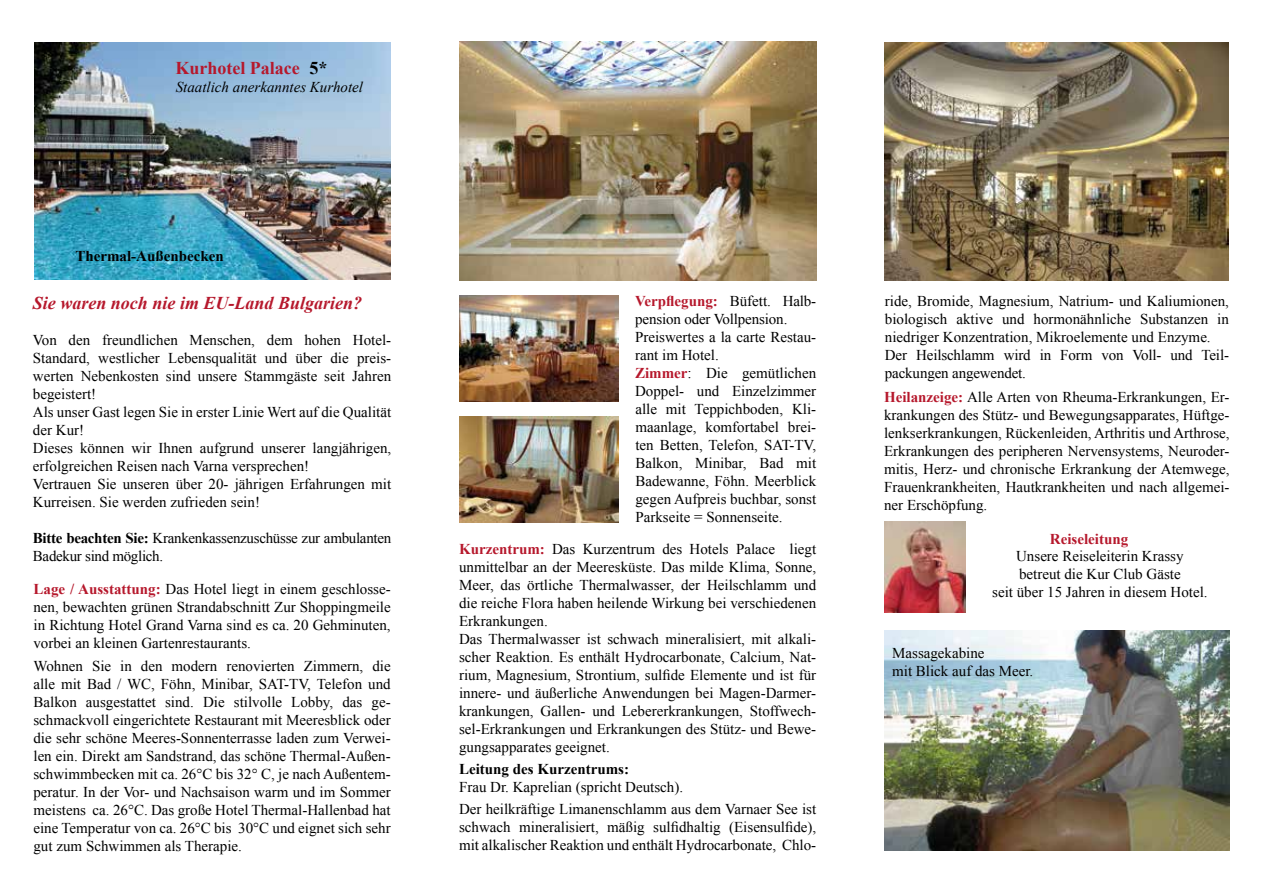
<style>
.page{position:relative;width:1263px;height:893px;background:#fff}
.page>*{position:absolute;margin:0;border:0;box-sizing:border-box;transform-origin:0 0}
.t1{font:italic 700 18px "Times New Roman";color:#b6182c}
.t2{font:700 18px "Times New Roman";color:#b6182c}
.t3{font:15px/18px "Times New Roman";color:#000}
.t4{font:15px/18px "Times New Roman";letter-spacing:-.02em;color:#000}
.t5{font:700 15px "Times New Roman";color:#000}
.t6{font:italic 15px "Times New Roman";color:#000}
.t7{font:700 15px "Times New Roman";color:#b6182c}
.s1{color:#000}
.s2{font-weight:700}
.s3{font-weight:700;color:#b6182c}
</style>
<div class="page">
<img style="left:34px;top:43px;width:356px;height:237px">
<img style="left:459px;top:296px;width:159px;height:105px">
<img style="left:459px;top:417px;width:159px;height:105px">
<img style="left:459px;top:42px;width:357px;height:239px">
<img style="left:884px;top:521px;width:81px;height:92px">
<img style="left:885px;top:43px;width:344px;height:238px">
<img style="left:884px;top:630px;width:345px;height:220px">
<p class="t2" style="left:175px;top:55px;width:154px">Kurhotel Palace <span class="s1">5*</span></p>
<p class="t6" style="left:176px;top:76px;width:189px">Staatlich anerkanntes Kurhotel</p>
<p class="t5" style="left:75px;top:246px;width:150px">Thermal-Außenbecken</p>
<p class="t1" style="left:33px;top:290px;width:331px">Sie waren noch nie im EU-Land Bulgarien?</p>
<p class="t3" style="left:33px;top:331px;width:360px">Von den freundlichen Menschen, dem hohen Hotel-Standard, westlicher Lebensqualität und über die preis&shy;werten Nebenkosten sind unsere Stammgäste seit Jahren begeistert!<br>Als unser Gast legen Sie in erster Linie Wert auf die Qualität der Kur!<br>Dieses können wir Ihnen aufgrund unserer langjährigen, erfolgreichen Reisen nach Varna versprechen!<br>Vertrauen Sie unseren über 20- jährigen Erfahrungen mit Kurreisen. Sie werden zufrieden sein!</p>
<p class="t4" style="left:33px;top:529px;width:360px"><span class="s2">Bitte beachten Sie:</span> Krankenkassenzuschüsse zur ambulanten<br>Badekur sind möglich.</p>
<p class="t3" style="left:33px;top:580px;width:359px;text-align:justify"><span class="s3">Lage / Ausstattung:</span> Das Hotel liegt in einem geschlosse&shy;nen, bewachten grünen Strandabschnitt Zur Shoppingmeile in Richtung Hotel Grand Varna sind es ca. 20 Gehminuten, vorbei an kleinen Gartenrestaurants.</p>
<p class="t3" style="left:33px;top:656px;width:359px;text-align:justify">Wohnen Sie in den modern renovierten Zimmern, die alle mit Bad / WC, Föhn, Minibar, SAT-TV, Telefon und Balkon ausgestattet sind. Die stilvolle Lobby, das ge&shy;schmackvoll eingerichtete Restaurant mit Meeresblick oder die sehr schöne Meeres-Sonnenterrasse laden zum Verwei&shy;len ein. Direkt am Sandstrand, das schöne Thermal-Außen&shy;schwimmbecken mit ca. 26°C bis 32° C, je nach Außentem&shy;peratur. In der Vor- und Nachsaison warm und im Sommer meistens ca. 26°C. Das große Hotel Thermal-Hallenbad hat eine Temperatur von ca. 26°C bis 30°C und eignet sich sehr gut zum Schwimmen als Therapie.</p>
<p class="t3" style="left:635px;top:292px;width:183px"><span class="s3">Verpflegung:</span> Büfett. Halb&shy;pension oder Vollpension.<br>Preiswertes a la carte Restau&shy;rant im Hotel.<br><span class="s3">Zimmer</span>: Die gemütlichen<br>Doppel- und Einzelzimmer alle mit Teppichboden, Kli&shy;maanlage, komfortabel brei&shy;ten Betten, Telefon, SAT-TV,<br>Balkon, Minibar, Bad mit<br>Badewanne, Föhn. Meerblick gegen Aufpreis buchbar, sonst<br>Parkseite = Sonnenseite.</p>
<p class="t3" style="left:459px;top:539px;width:359px"><span class="s3">Kurzentrum:</span> Das Kurzentrum des Hotels Palace liegt unmittelbar an der Meeresküste. Das milde Klima, Sonne, Meer, das örtliche Thermalwasser, der Heilschlamm und die reiche Flora haben heilende Wirkung bei verschiedenen Erkrankungen.<br>Das Thermalwasser ist schwach mineralisiert, mit alkali&shy;scher Reaktion. Es enthält Hydrocarbonate, Calcium, Nat&shy;rium, Magnesium, Strontium, sulfide Elemente und ist für innere- und äußerliche Anwendungen bei Magen-Darmer&shy;krankungen, Gallen- und Lebererkrankungen, Stoffwech&shy;sel-Erkrankungen und Erkrankungen des Stütz- und Bewe&shy;gungsapparates geeignet.</p>
<p class="t5" style="left:459px;top:758px;width:171px">Leitung des Kurzentrums:</p>
<p class="t3" style="left:459px;top:775px;width:359px;line-height:22.2px">Frau Dr. Kaprelian (spricht Deutsch).<br>Der heilkräftige Limanenschlamm aus dem Varnaer See ist</p>
<p class="t3" style="left:459px;top:818px;width:359px">schwach mineralisiert, mäßig sulfidhaltig (Eisensulfide), mit alkalischer Reaktion und enthält Hydrocarbonate, Chlo-</p>
<p class="t3" style="left:885px;top:292px;width:346px">ride, Bromide, Magnesium, Natrium- und Kaliumionen, biologisch aktive und hormonähnliche Substanzen in niedriger Konzentration, Mikroelemente und Enzyme.<br>Der Heilschlamm wird in Form von Voll- und Teil&shy;packungen angewendet.</p>
<p class="t3" style="left:884px;top:387px;width:347px;text-align:justify"><span class="s3">Heilanzeige:</span> Alle Arten von Rheuma-Erkrankungen, Er&shy;krankungen des Stütz- und Bewegungsapparates, Hüftge&shy;lenkserkrankungen, Rückenleiden, Arthritis und Arthrose, Erkrankungen des peripheren Nervensystems, Neuroder&shy;mitis, Herz- und chronische Erkrankung der Atemwege, Frauenkrankheiten, Hautkrankheiten und nach allgemei&shy;ner Erschöpfung.</p>
<p class="t7" style="left:1050px;top:529px;width:80px">Reiseleitung</p>
<p class="t3" style="left:992px;top:547px;width:217px;text-align:center">Unsere Reiseleiterin Krassy<br>betreut die Kur Club Gäste<br>seit über 15 Jahren in diesem Hotel.</p>
<p class="t3" style="left:892px;top:644px;width:143px">Massagekabine<br>mit Blick auf das Meer.</p>
</div>
